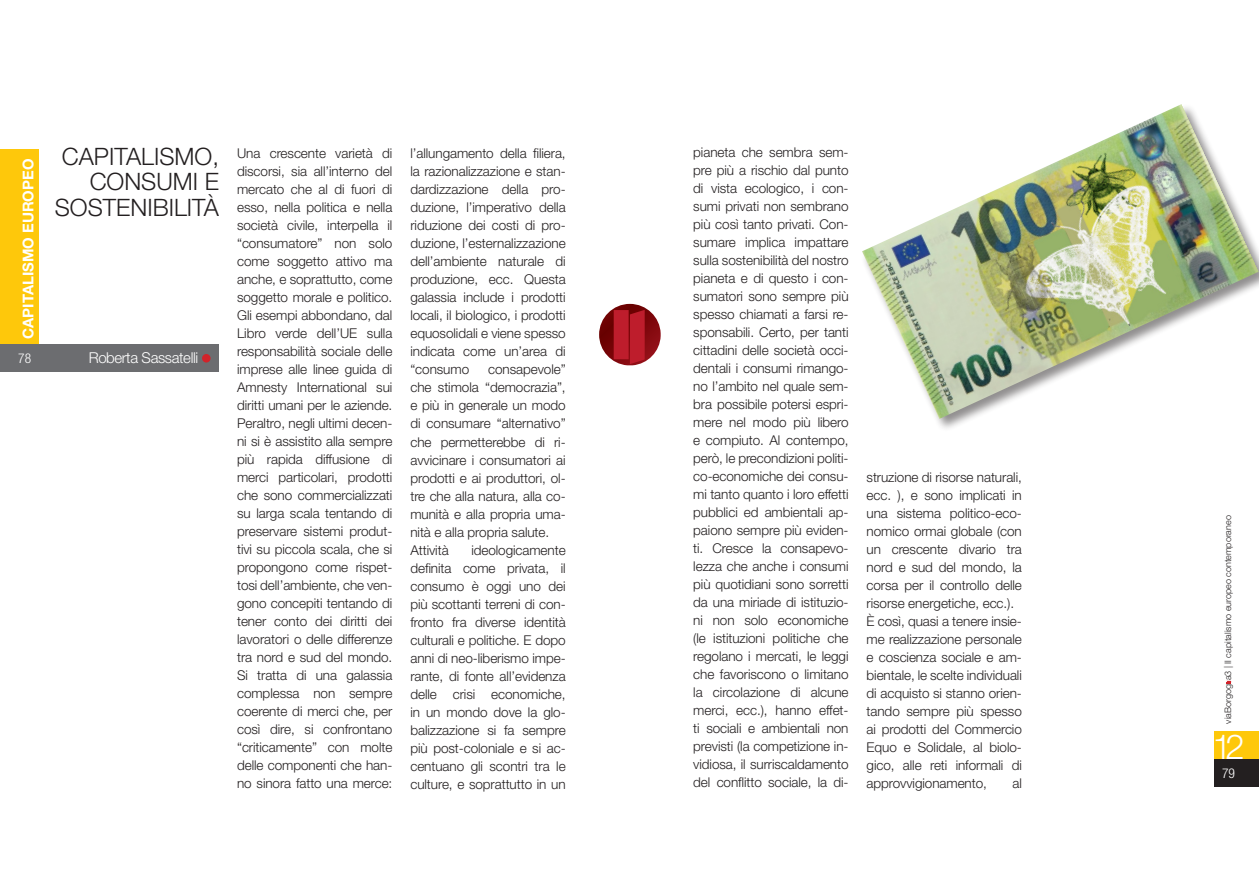
<style>
.page{position:relative;width:1259px;height:893px;background:#fff}
.page>*{position:absolute;margin:0;border:0;box-sizing:border-box;transform-origin:0 0}
.t1{font:300 34.5px "Helvetica Neue LT Std";color:#fff}
.titolo_1{font:300 24px/25.5px "Helvetica Neue LT Std";color:#231f20;text-align:right}
.autore{font:300 15px "Helvetica Neue LT Std";letter-spacing:-.025em;color:#fff}
.t2{font:700 14.85px "Helvetica Neue LT Std";color:#fff}
.Normale{font:300 13.5px/18px "Helvetica Neue LT Std";letter-spacing:-.005em;color:#231f20;text-align:justify}
.t3{font:300 condensed 13.5px "Helvetica Neue LT Std";color:#fff}
.t4{font:300 9px "Helvetica Neue LT Std";color:#231f20}
</style>
<div class="page">
<div style="left:0;top:149px;width:39px;height:195px;background:#fec80b"></div>
<div style="left:0;top:344px;width:219px;height:28px;background:#6c6d70"></div>
<svg style="left:599px;top:304px;width:61px;height:61px;background:#800b0f"></svg>
<div style="left:614px;top:310px;width:14px;height:49px;background:#be1d2c"></div>
<svg style="left:630px;top:310px;width:14px;height:54px"></svg>
<div style="left:202px;top:354px;width:9px;height:9px;background:#d1232a;border-radius:50%"></div>
<img style="left:862px;top:104px;width:396px;height:315px">
<div style="left:1214px;top:759px;width:45px;height:28px;background:#231f20"></div>
<div style="left:1214px;top:731px;width:45px;height:28px;background:#fec80b"></div>
<svg style="left:1226px;top:681px;width:5px;height:3px"></svg>
<p class="titolo_1" style="left:55px;top:143px;width:166px">CAPITALISMO,<br>CONSUMI E<br>SOSTENIBILITÀ</p>
<p class="Normale" style="left:410px;top:144px;width:157px">l’allungamento della filiera, la razionalizzazione e stan&shy;dardizzazione della pro&shy;duzione, l’imperativo della riduzione dei costi di pro&shy;duzione, l’esternalizzazione dell’ambiente naturale di produzione, ecc. Questa galassia include i prodotti locali, il biologico, i prodotti equosolidali e viene spesso indicata come un’area di “consumo</p>
<p class="t2" style="left:19px;top:339px;width:182px;rotate:-90deg">CAPITALISMO EUROPEO</p>
<p class="Normale" style="left:237px;top:144px;width:157px">Una crescente varietà di discorsi, sia all’interno del mercato che al di fuori di esso, nella politica e nella società civile, interpella il “consumatore” non solo come soggetto attivo ma anche, e soprattutto, come soggetto morale e politico.<br>Gli esempi abbondano, dal Libro verde dell’UE sulla responsabilità sociale delle imprese alle linee guida di Amnesty International sui diritti umani per le aziende.<br>Peraltro, negli ultimi decen&shy;ni si è assistito alla sempre più rapida diffusione di merci particolari, prodotti che sono commercializzati su larga scala tentando di preservare sistemi produt&shy;tivi su piccola scala, che si propongono come rispet&shy;tosi dell’ambiente, che ven&shy;gono concepiti tentando di tener conto dei diritti dei lavoratori o delle differenze tra nord e sud del mondo.<br>Si tratta di una galassia complessa non sempre coerente di merci che, per così dire, si confrontano “criticamente” con molte delle componenti che han&shy;no sinora fatto una merce:</p>
<p class="autore" style="left:89px;top:348px;width:111px">Roberta Sassatelli</p>
<p class="t3" style="left:18px;top:351px;width:14px">78</p>
<p class="Normale" style="left:410px;top:360px;width:157px;text-indent:78px">consapevole” che stimola “democrazia”, e più in generale un modo di consumare “alternativo” che permetterebbe di ri&shy;avvicinare i consumatori ai prodotti e ai produttori, ol&shy;tre che alla natura, alla co&shy;munità e alla propria uma&shy;nità e alla propria salute.</p>
<p class="Normale" style="left:410px;top:540px;width:40px">Attività</p>
<p class="Normale" style="left:410px;top:540px;width:157px;text-indent:61px">ideologicamente definita come privata, il consumo è oggi uno dei più scottanti terreni di con&shy;fronto fra diverse identità culturali e politiche. E dopo anni di neo-liberismo impe&shy;rante, di fonte all’evidenza delle crisi economiche, in un mondo dove la glo&shy;balizzazione si fa sempre più post-coloniale e si ac&shy;centuano gli scontri tra le culture, e soprattutto in un</p>
<p class="Normale" style="left:693px;top:143px;width:157px">pianeta che sembra sem&shy;pre più a rischio dal punto di vista ecologico, i con&shy;sumi privati non sembrano più così tanto privati. Con&shy;sumare implica impattare sulla sostenibilità del nostro pianeta e di questo i con&shy;sumatori sono sempre più spesso chiamati a farsi re&shy;sponsabili. Certo, per tanti cittadini delle società occi&shy;dentali i consumi rimango&shy;no l’ambito nel quale sem&shy;bra possibile potersi espri&shy;mere nel modo più libero e compiuto. Al contempo, però, le precondizioni politi&shy;co-economiche dei consu&shy;mi tanto quanto i loro effetti pubblici ed ambientali ap&shy;paiono sempre più eviden&shy;ti. Cresce la consapevo&shy;lezza che anche i consumi più quotidiani sono sorretti da una miriade di istituzio&shy;ni non solo economiche (le istituzioni politiche che regolano i mercati, le leggi che favoriscono o limitano la circolazione di alcune merci, ecc.), hanno effet&shy;ti sociali e ambientali non previsti (la competizione in&shy;vidiosa, il surriscaldamento del conflitto sociale, la di-</p>
<p class="Normale" style="left:866px;top:468px;width:157px">struzione di risorse naturali, ecc. ), e sono implicati in una sistema politico-eco&shy;nomico ormai globale (con un crescente divario tra nord e sud del mondo, la corsa per il controllo delle risorse energetiche, ecc.).</p>
<p class="Normale" style="left:866px;top:612px;width:157px">È così, quasi a tenere insie&shy;me realizzazione personale e coscienza sociale e am&shy;bientale, le scelte individuali di acquisto si stanno orien&shy;tando sempre più spesso ai prodotti del Commercio Equo e Solidale, al biolo&shy;gico, alle reti informali di approvvigionamento,</p>
<p class="Normale" style="left:1012px;top:774px;width:11px">al</p>
<p class="t4" style="left:1222px;top:724px;width:210px;rotate:-90deg">viaBorgog a3 | Il capitalismo europeo contemporaneo</p>
<h1 class="t1" style="left:1212px;top:725px;width:34px">12</h1>
<p class="t3" style="left:1222px;top:766px;width:14px">79</p>
</div>
